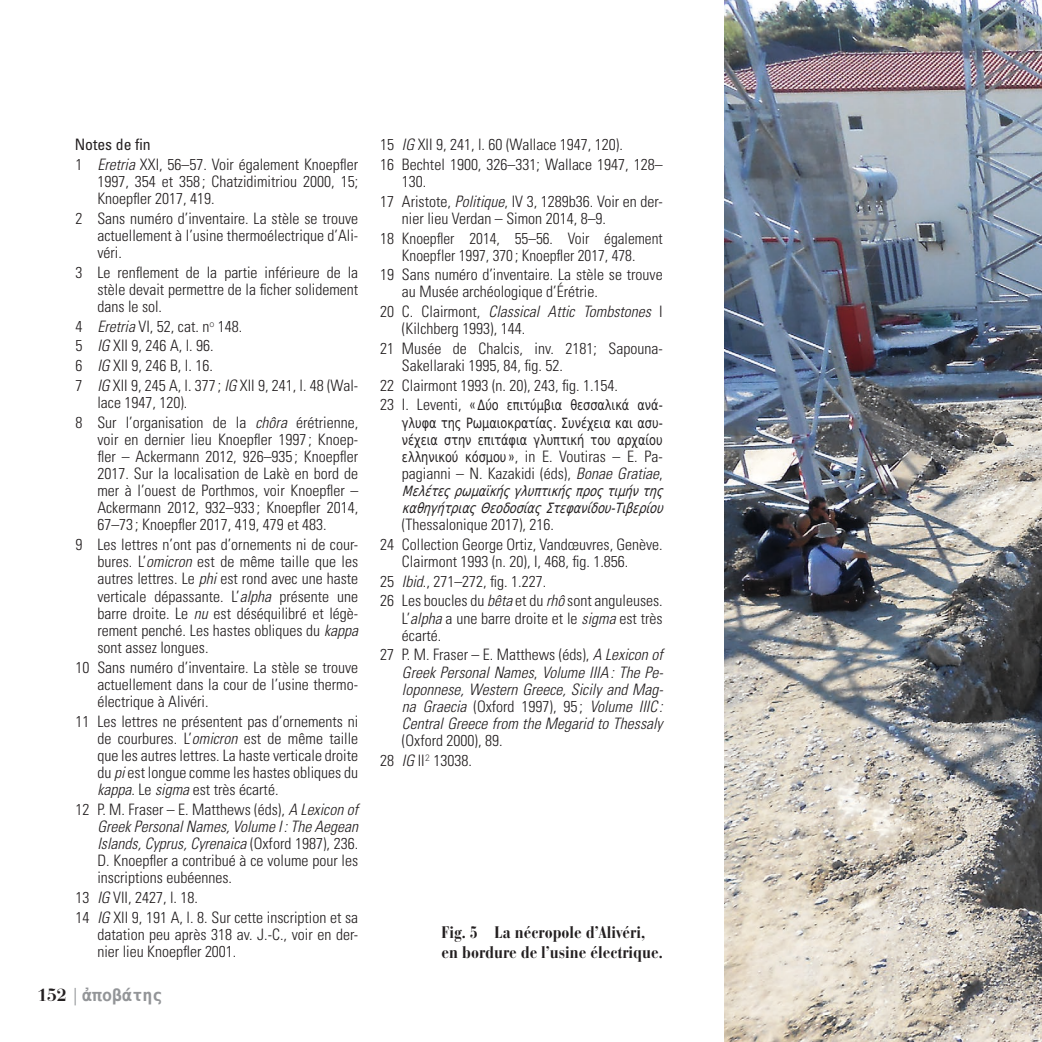
<style>
.page{position:relative;width:1042px;height:1042px;background:#fff}
.page>*{position:absolute;margin:0;border:0;box-sizing:border-box;transform-origin:0 0}
.légendes{font:700 condensed 16.62px/19.9px "Bauer Bodoni Std";color:#231f20}
.t1{font:700 16.62px "DejaVu LGC Sans Mono";color:#939598}
.notes{font:300 condensed 15.75px/17.2px "Univers LT Std";color:#231f20;text-align:justify}
.notes-2{font:italic 300 condensed 15.75px/17.2px "Univers LT Std";color:#231f20;text-align:justify}
.notes_titre{font:condensed 15.75px "Univers LT Std";color:#231f20}
.notes-3{font:14.17px/17.2px "DejaVu LGC Sans Condensed";letter-spacing:-.005em;color:#231f20;text-align:justify;scale:.89 1}
.notes-4{font:italic 14.17px/17.2px "DejaVu LGC Sans Condensed";color:#231f20;scale:.89 1}
.s1{font-style:italic}
.s2{font-family:"Bauer Bodoni Std";font-size:17.5px;color:#231f20}
.s3{font-family:"Corporate SBQ";font-weight:400;font-style:italic;font-size:17.5px}
.s4{font-family:"Univers LT Std";font-weight:300;font-stretch:condensed;font-size:15.75px}
.s5{font-family:"DejaVu LGC Sans Condensed";font-weight:400;font-stretch:normal;font-size:14.17px}
.s6{font-style:normal}
</style>
<div class="page">
<img style="left:724px;top:0;width:318px;height:1042px">
<p class="notes_titre" style="left:75px;top:135px;width:78px">Notes de fin</p>
<p class="notes" style="left:97px;top:156px;width:262px;text-indent:-22px">1 <span class="s1">Eretria</span> XXI, 56–57. Voir également Knoepfler 1997, 354 et 358 ; Chatzidimitriou 2000, 15; Knoepfler 2017, 419.</p>
<p class="notes" style="left:97px;top:210px;width:262px;text-indent:-22px">2 Sans numéro d’inventaire. La stèle se trouve actuellement à l’usine thermoélectrique d’Ali&shy;véri.</p>
<p class="notes" style="left:97px;top:264px;width:262px;text-indent:-22px">3 Le renflement de la partie inférieure de la stèle devait permettre de la ficher solidement dans le sol.</p>
<p class="notes" style="left:76px;top:318px;width:168px">4 <span class="s1">Eretria</span> VI, 52, cat. n<sup>o</sup> 148.</p>
<p class="notes" style="left:76px;top:337px;width:140px">5 <span class="s1">IG</span> XII 9, 246 A, l. 96.</p>
<p class="notes" style="left:76px;top:357px;width:139px">6 <span class="s1">IG</span> XII 9, 246 B, l. 16.</p>
<p class="notes" style="left:97px;top:377px;width:262px;text-indent:-22px">7 <span class="s1">IG</span> XII 9, 245 A, l. 377 ; <span class="s1">IG</span> XII 9, 241, l. 48 (Wal&shy;lace 1947, 120).</p>
<p class="notes" style="left:97px;top:413px;width:262px;text-indent:-22px">8 Sur l’organisation de la <span class="s1">chôra</span> érétrienne, voir en dernier lieu Knoepfler 1997 ; Knoep&shy;fler – Ackermann 2012, 926–935 ; Knoepfler 2017. Sur la localisation de Lakè en bord de mer à l’ouest de Porthmos, voir Knoepfler – Ackermann 2012, 932–933 ; Knoepfler 2014, 67–73 ; Knoepfler 2017, 419, 479 et 483.</p>
<p class="notes" style="left:97px;top:536px;width:262px;text-indent:-22px">9 Les lettres n’ont pas d’ornements ni de cour&shy;bures. L’<span class="s1">omicron</span> est de même taille que les autres lettres. Le <span class="s1">phi</span> est rond avec une haste verticale dépassante. L’<span class="s1">alpha</span> présente une barre droite. Le <span class="s1">nu</span> est déséquilibré et légè&shy;rement penché. Les hastes obliques du <span class="s1">kappa </span>sont assez longues.</p>
<p class="notes" style="left:97px;top:658px;width:262px;text-indent:-22px">10 Sans numéro d’inventaire. La stèle se trouve actuellement dans la cour de l’usine thermo&shy;électrique à Alivéri.</p>
<p class="notes" style="left:97px;top:712px;width:262px;text-indent:-22px">11 Les lettres ne présentent pas d’ornements ni de courbures. L’<span class="s1">omicron</span> est de même taille que les autres lettres. La haste verticale droite du <span class="s1">pi</span> est longue comme les hastes obliques du <span class="s1">kappa</span>. Le <span class="s1">sigma</span> est très écarté.</p>
<p class="notes" style="left:97px;top:801px;width:262px;text-indent:-22px">12 P. M. Fraser – E. Matthews (éds), <span class="s1">A Lexicon of Greek Personal Names, Volume I : The Aegean Islands, Cyprus, Cyrenaica</span> (Oxford 1987), 236.<br>D. Knoepfler a contribué à ce volume pour les inscriptions eubéennes.</p>
<p class="notes" style="left:76px;top:889px;width:124px">13 <span class="s1">IG</span> VII, 2427, l. 18.</p>
<p class="notes" style="left:97px;top:908px;width:262px;text-indent:-22px">14 <span class="s1">IG</span> XII 9, 191 A, l. 8. Sur cette inscription et sa datation peu après 318 av. J.‑C., voir en der&shy;nier lieu Knoepfler 2001.</p>
<p class="t1" style="left:37px;top:984px;width:127px"><span class="s2">152</span> <span class="s3">|</span> ἀποβάτης</p>
<p class="notes" style="left:380px;top:136px;width:244px">15 <span class="s1">IG</span> XII 9, 241, l. 60 (Wallace 1947, 120).</p>
<p class="notes" style="left:402px;top:156px;width:262px;text-indent:-22px">16 Bechtel 1900, 326–331; Wallace 1947, 128–<br>130.</p>
<p class="notes" style="left:402px;top:193px;width:262px;text-indent:-22px">17 Aristote, <span class="s1">Politique</span>, IV 3, 1289b36. Voir en der&shy;nier lieu Verdan – Simon 2014, 8–9.</p>
<p class="notes" style="left:380px;top:229px;width:284px;text-align:center">18 Knoepfler 2014, 55–56. Voir également<br>Knoepfler 1997, 370 ; Knoepfler 2017, 478.</p>
<p class="notes" style="left:402px;top:266px;width:262px;text-indent:-22px">19 Sans numéro d’inventaire. La stèle se trouve au Musée archéologique d’Érétrie.</p>
<p class="notes" style="left:402px;top:303px;width:262px;text-indent:-22px">20 C. Clairmont, <span class="s1">Classical Attic Tombstones</span> I (Kilchberg 1993), 144.</p>
<p class="notes" style="left:402px;top:340px;width:262px;text-indent:-22px">21 Musée de Chalcis, inv. 2181; Sapouna-<br>Sakellaraki 1995, 84, fig. 52.</p>
<p class="notes" style="left:380px;top:377px;width:239px">22 Clairmont 1993 (n. 20), 243, fig. 1.154.</p>
<p class="notes-3" style="left:402px;top:396px;width:294px;text-indent:-22px"><span class="s4">23 I. Leventi, «</span>Δύο επιτύμβια θεσσαλικά ανά&shy;γλυφα της Ρωμαιοκρατίας. Συνέχεια και ασυ&shy;νέχεια στην επιτάφια γλυπτική του αρχαίου</p>
<p class="notes" style="left:402px;top:448px;width:262px"><span class="s5">ελληνικού κόσμου</span> », in E. Voutiras – E. Pa&shy;pagianni – N. Kazakidi (éds), <span class="s1">Bonae Gratiae</span>,</p>
<p class="notes-4" style="left:402px;top:482px;width:302px">Μελέτεςρωμαϊκήςγλυπτικήςπροςτιμήντης καθηγήτριαςΘεοδοσίαςΣτεφανίδου-Τιβερίου</p>
<p class="notes" style="left:402px;top:516px;width:154px">(Thessalonique 2017), 216.</p>
<p class="notes" style="left:402px;top:536px;width:262px;text-indent:-22px">24 Collection George Ortiz, Vandœuvres, Genève.<br>Clairmont 1993 (n. 20), I, 468, fig. 1.856.</p>
<p class="notes" style="left:380px;top:573px;width:168px">25 <span class="s1">Ibid</span>., 271–272, fig. 1.227.</p>
<p class="notes" style="left:402px;top:592px;width:262px;text-indent:-22px">26 Les boucles du <span class="s1">bêta</span> et du <span class="s1">rhô</span> sont anguleuses.<br>L’<span class="s1">alpha</span> a une barre droite et le <span class="s1">sigma</span> est très écarté.</p>
<p class="notes-2" style="left:402px;top:646px;width:263px;text-indent:-22px"><span class="s6">27 P. M. Fraser – E. Matthews (éds),</span> A Lexicon of Greek Personal Names<span class="s6">,</span> Volume IIIA: The Pe&shy;loponnese, Western Greece, Sicily and Mag&shy;na Graecia <span class="s6">(Oxford 1997), 95 ;</span> Volume IIIC :<br>Central Greece from the Megarid to Thessaly <span class="s6">(Oxford 2000), 89.</span></p>
<p class="notes" style="left:380px;top:752px;width:93px">28 <span class="s1">IG</span> II<sup>2</sup> 13038.</p>
<p class="légendes" style="left:441px;top:922px;width:223px">Fig. 5 La nécropole d’Alivéri, en bordure de l’usine électrique.</p>
</div>
